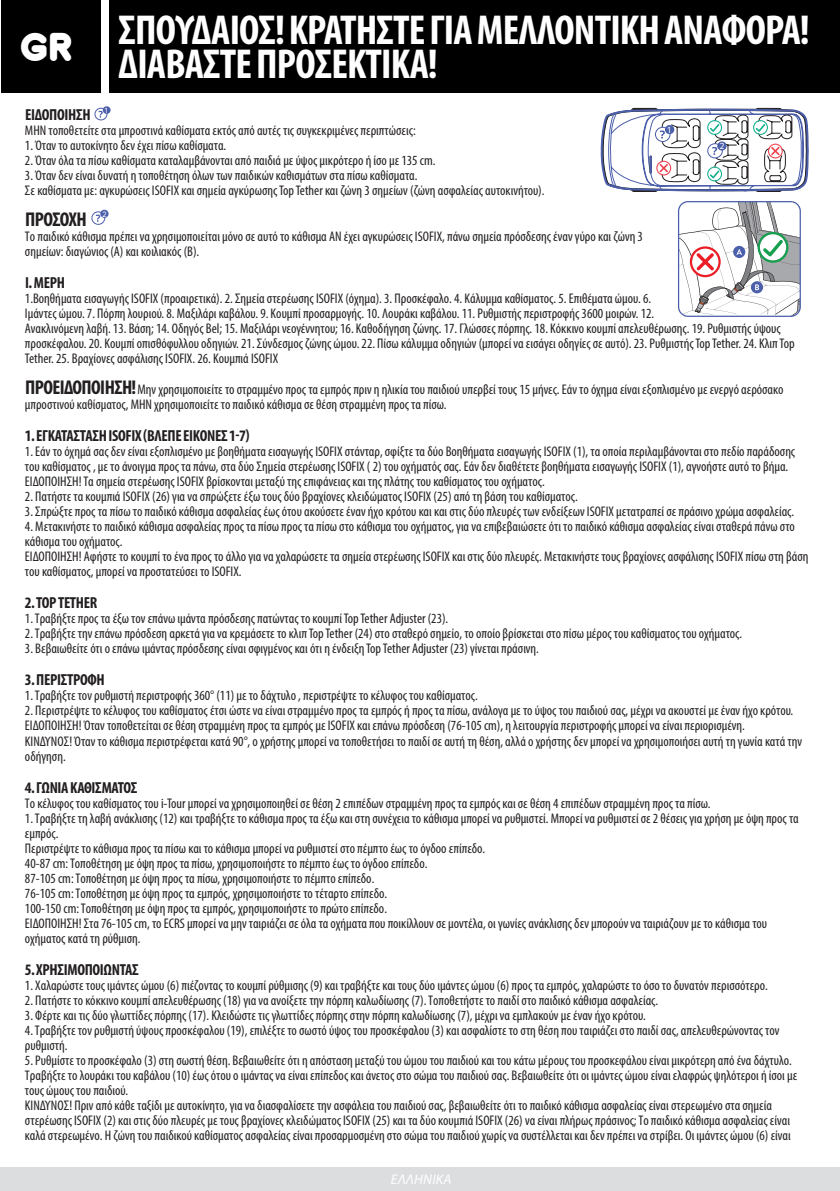
<style>
.page{position:relative;width:840px;height:1191px;background:#fff}
.page>*{position:absolute;margin:0;border:0;box-sizing:border-box;transform-origin:0 0}
.t1{font:700 condensed 42px/34px "Myriad Pro";letter-spacing:-.02em;color:#fff}
.t2{font:36px "Dunkin";color:#fff}
.t3{font:700 condensed 20px "Myriad Pro";letter-spacing:-.03em;color:#231f20}
.t4{font:700 condensed 16px "Myriad Pro";letter-spacing:-.02em;color:#231f20}
.t5{font:condensed 14px/15px "Myriad Pro";color:#231f20}
.t6{font:italic 14px "Myriad Pro";letter-spacing:.02em;color:#fff}
.t7{font:9px "Averta PE";color:#fff}
.t8{font:8px "Averta PE";color:#fff}
.t9{font:7.6px "Averta PE";color:#fff}
.s1{font-weight:700;font-size:20px}
</style>
<div class="page">
<div style="left:239px;top:0;width:600px;height:93px;background:#000001"></div>
<div style="left:142px;top:1167px;width:697px;height:24px;background:#dcdddf"></div>
<div style="left:109px;top:0;width:668px;height:93px;background:#000001"></div>
<div style="left:1px;top:0;width:100px;height:93px;background:#000001"></div>
<div style="left:0;top:1167px;width:777px;height:24px;background:#dcdddf"></div>
<svg style="left:601px;top:108px;width:208px;height:84px"></svg>
<svg style="left:678px;top:201px;width:122px;height:116px"></svg>
<div style="left:94px;top:108px;width:13px;height:12px;border:1px solid #4b5fab;border-radius:50%"></div>
<div style="left:103px;top:106px;width:7px;height:8px;background:#4b5fab;border-radius:50%"></div>
<svg style="left:98px;top:111px;width:5px;height:6px"></svg>
<div style="left:91px;top:211px;width:14px;height:14px;border:1px solid #4b5fab;border-radius:50%"></div>
<div style="left:100px;top:210px;width:8px;height:8px;background:#4b5fab;border-radius:50%"></div>
<svg style="left:96px;top:215px;width:4px;height:7px"></svg>
<p class="t2" style="left:21px;top:17px;width:55px">GR</p>
<p class="t1" style="left:118px;top:13px;width:692px">ΣΠΟΥΔΑΙΟΣ! ΚΡΑΤΗΣΤΕ ΓΙΑ ΜΕΛΛΟΝΤΙΚΗ ΑΝΑΦΟΡΑ!<br>ΔΙΑΒΑΣΤΕ ΠΡΟΣΕΚΤΙΚΑ!</p>
<p class="t9" style="left:105px;top:105px;width:4px">1</p>
<p class="t4" style="left:25px;top:105px;width:67px">ΕΙΔΟΠΟΙΗΣΗ</p>
<p class="t5" style="left:25px;top:123px;width:392px">ΜΗΝ τοποθετείτε στα μπροστινά καθίσματα εκτός από αυτές τις συγκεκριμένες περιπτώσεις:</p>
<p class="t5" style="left:25px;top:138px;width:203px">1. Όταν το αυτοκίνητο δεν έχει πίσω καθίσματα.</p>
<p class="t5" style="left:25px;top:153px;width:412px">2. Όταν όλα τα πίσω καθίσματα καταλαμβάνονται από παιδιά με ύψος μικρότερο ή ίσο με 135 cm.</p>
<p class="t5" style="left:25px;top:168px;width:394px">3. Όταν δεν είναι δυνατή η τοποθέτηση όλων των παιδικών καθισμάτων στα πίσω καθίσματα.</p>
<p class="t5" style="left:25px;top:183px;width:520px">Σε καθίσματα με: αγκυρώσεις ISOFIX και σημεία αγκύρωσης Top Tether και ζώνη 3 σημείων (ζώνη ασφαλείας αυτοκινήτου).</p>
<p class="t3" style="left:25px;top:207px;width:61px">ΠΡΟΣΟΧΉ</p>
<p class="t5" style="left:25px;top:229px;width:619px">Το παιδικό κάθισμα πρέπει να χρησιμοποιείται μόνο σε αυτό το κάθισμα ΑΝ έχει αγκυρώσεις ISOFIX, πάνω σημεία πρόσδεσης έναν γύρο και ζώνη 3 σημείων: διαγώνιος (Α) και κοιλιακός (Β).</p>
<p class="t4" style="left:25px;top:273px;width:41px">Ι. ΜΕΡΗ</p>
<p class="t5" style="left:25px;top:291px;width:770px">1.Βοηθήματα εισαγωγής ISOFIX (προαιρετικά). 2. Σημεία στερέωσης ISOFIX (όχημα). 3. Προσκέφαλο. 4. Κάλυμμα καθίσματος. 5. Επιθέματα ώμου. 6.<br>Ιμάντες ώμου. 7. Πόρπη λουριού. 8. Μαξιλάρι καβάλου. 9. Κουμπί προσαρμογής. 10. Λουράκι καβάλου. 11. Ρυθμιστής περιστροφής 3600 μοιρών. 12.<br>Ανακλινόμενη λαβή. 13. Βάση; 14. Οδηγός Bel; 15. Μαξιλάρι νεογέννητου; 16. Καθοδήγηση ζώνης. 17. Γλώσσες πόρπης. 18. Κόκκινο κουμπί απελευθέρωσης. 19. Ρυθμιστής ύψους προσκέφαλου. 20. Κουμπί οπισθόφυλλου οδηγιών. 21. Σύνδεσμος ζώνης ώμου. 22. Πίσω κάλυμμα οδηγιών (μπορεί να εισάγει οδηγίες σε αυτό). 23. Ρυθμιστής Top Tether. 24. Κλιπ Top Tether. 25. Βραχίονες ασφάλισης ISOFIX. 26. Κουμπιά ISOFIX</p>
<p class="t5" style="left:25px;top:382px;width:759px"><span class="s1">ΠΡΟΕΙΔΟΠΟΙΗΣΗ!</span> Μην χρησιμοποιείτε το στραμμένο προς τα εμπρός πριν η ηλικία του παιδιού υπερβεί τους 15 μήνες. Εάν το όχημα είναι εξοπλισμένο με ενεργό αερόσακο μπροστινού καθίσματος, ΜΗΝ χρησιμοποιείτε το παιδικό κάθισμα σε θέση στραμμένη προς τα πίσω.</p>
<p class="t4" style="left:25px;top:426px;width:226px">1. ΕΓΚΑΤΑΣΤΑΣΗ ISOFIX (ΒΛΈΠΕ ΕΙΚΌΝΕΣ 1-7)</p>
<p class="t5" style="left:25px;top:444px;width:771px">1. Εάν το όχημά σας δεν είναι εξοπλισμένο με βοηθήματα εισαγωγής ISOFIX στάνταρ, σφίξτε τα δύο Βοηθήματα εισαγωγής ISOFIX (1), τα οποία περιλαμβάνονται στο πεδίο παράδοσης του καθίσματος , με το άνοιγμα προς τα πάνω, στα δύο Σημεία στερέωσης ISOFIX ( 2) του οχήματός σας. Εάν δεν διαθέτετε βοηθήματα εισαγωγής ISOFIX (1), αγνοήστε αυτό το βήμα.</p>
<p class="t5" style="left:25px;top:474px;width:521px">ΕΙΔΟΠΟΙΗΣΗ! Τα σημεία στερέωσης ISOFIX βρίσκονται μεταξύ της επιφάνειας και της πλάτης του καθίσματος του οχήματος.</p>
<p class="t5" style="left:25px;top:489px;width:554px">2. Πατήστε τα κουμπιά ISOFIX (26) για να σπρώξετε έξω τους δύο βραχίονες κλειδώματος ISOFIX (25) από τη βάση του καθίσματος.</p>
<p class="t5" style="left:25px;top:504px;width:770px">3. Σπρώξτε προς τα πίσω το παιδικό κάθισμα ασφαλείας έως ότου ακούσετε έναν ήχο κρότου και και στις δύο πλευρές των ενδείξεων ISOFIX μετατραπεί σε πράσινο χρώμα ασφαλείας.</p>
<p class="t5" style="left:25px;top:519px;width:771px">4. Μετακινήστε το παιδικό κάθισμα ασφαλείας προς τα πίσω προς τα πίσω στο κάθισμα του οχήματος, για να επιβεβαιώσετε ότι το παιδικό κάθισμα ασφαλείας είναι σταθερά πάνω στο κάθισμα του οχήματος.</p>
<p class="t5" style="left:25px;top:549px;width:784px">ΕΙΔΟΠΟΙΗΣΗ! Αφήστε το κουμπί το ένα προς το άλλο για να χαλαρώσετε τα σημεία στερέωσης ISOFIX και στις δύο πλευρές. Μετακινήστε τους βραχίονες ασφάλισης ISOFIX πίσω στη βάση του καθίσματος, μπορεί να προστατεύσει το ISOFIX.</p>
<p class="t4" style="left:25px;top:593px;width:74px">2. TOP TETHER</p>
<p class="t5" style="left:25px;top:611px;width:424px">1. Τραβήξτε προς τα έξω τον επάνω ιμάντα πρόσδεσης πατώντας το κουμπί Top Tether Adjuster (23).</p>
<p class="t5" style="left:25px;top:626px;width:718px">2. Τραβήξτε την επάνω πρόσδεση αρκετά για να κρεμάσετε το κλιπ Top Tether (24) στο σταθερό σημείο, το οποίο βρίσκεται στο πίσω μέρος του καθίσματος του οχήματος.</p>
<p class="t5" style="left:25px;top:641px;width:515px">3. Βεβαιωθείτε ότι ο επάνω ιμάντας πρόσδεσης είναι σφιγμένος και ότι η ένδειξη Top Tether Adjuster (23) γίνεται πράσινη.</p>
<p class="t4" style="left:25px;top:670px;width:79px">3. ΠΕΡΙΣΤΡΟΦΉ</p>
<p class="t5" style="left:25px;top:688px;width:454px">1. Τραβήξτε τον ρυθμιστή περιστροφής 360° (11) με το δάχτυλο , περιστρέψτε το κέλυφος του καθίσματος.</p>
<p class="t5" style="left:25px;top:703px;width:769px">2. Περιστρέψτε το κέλυφος του καθίσματος έτσι ώστε να είναι στραμμένο προς τα εμπρός ή προς τα πίσω, ανάλογα με το ύψος του παιδιού σας, μέχρι να ακουστεί με έναν ήχο κρότου.</p>
<p class="t5" style="left:25px;top:718px;width:721px">ΕΙΔΟΠΟΙΗΣΗ! Όταν τοποθετείται σε θέση στραμμένη προς τα εμπρός με ISOFIX και επάνω πρόσδεση (76-105 cm), η λειτουργία περιστροφής μπορεί να είναι περιορισμένη.</p>
<p class="t5" style="left:25px;top:733px;width:778px">ΚΙΝΔΥΝΟΣ! Όταν το κάθισμα περιστρέφεται κατά 90°, ο χρήστης μπορεί να τοποθετήσει το παιδί σε αυτή τη θέση, αλλά ο χρήστης δεν μπορεί να χρησιμοποιήσει αυτή τη γωνία κατά την οδήγηση.</p>
<p class="t4" style="left:25px;top:777px;width:114px">4. ΓΩΝΊΑ ΚΑΘΊΣΜΑΤΟΣ</p>
<p class="t5" style="left:25px;top:795px;width:686px">Το κέλυφος του καθίσματος του i-Tour μπορεί να χρησιμοποιηθεί σε θέση 2 επιπέδων στραμμένη προς τα εμπρός και σε θέση 4 επιπέδων στραμμένη προς τα πίσω.</p>
<p class="t5" style="left:25px;top:810px;width:774px">1. Τραβήξτε τη λαβή ανάκλισης (12) και τραβήξτε το κάθισμα προς τα έξω και στη συνέχεια το κάθισμα μπορεί να ρυθμιστεί. Μπορεί να ρυθμιστεί σε 2 θέσεις για χρήση με όψη προς τα εμπρός.</p>
<p class="t5" style="left:25px;top:840px;width:461px">Περιστρέψτε το κάθισμα προς τα πίσω και το κάθισμα μπορεί να ρυθμιστεί στο πέμπτο έως το όγδοο επίπεδο.</p>
<p class="t5" style="left:25px;top:855px;width:404px">40-87 cm: Τοποθέτηση με όψη προς τα πίσω, χρησιμοποιήστε το πέμπτο έως το όγδοο επίπεδο.</p>
<p class="t5" style="left:25px;top:870px;width:351px">87-105 cm: Τοποθέτηση με όψη προς τα πίσω, χρησιμοποιήστε το πέμπτο επίπεδο.</p>
<p class="t5" style="left:25px;top:885px;width:363px">76-105 cm: Τοποθέτηση με όψη προς τα εμπρός, χρησιμοποιήστε το τέταρτο επίπεδο.</p>
<p class="t5" style="left:25px;top:900px;width:363px">100-150 cm: Τοποθέτηση με όψη προς τα εμπρός, χρησιμοποιήστε το πρώτο επίπεδο.</p>
<p class="t5" style="left:25px;top:915px;width:743px">ΕΙΔΟΠΟΙΗΣΗ! Στα 76-105 cm, το ECRS μπορεί να μην ταιριάζει σε όλα τα οχήματα που ποικίλλουν σε μοντέλα, οι γωνίες ανάκλισης δεν μπορούν να ταιριάζουν με το κάθισμα του οχήματος κατά τη ρύθμιση.</p>
<p class="t4" style="left:25px;top:959px;width:115px">5. ΧΡΗΣΙΜΟΠΟΙΏΝΤΑΣ</p>
<p class="t5" style="left:25px;top:977px;width:744px">1. Χαλαρώστε τους ιμάντες ώμου (6) πιέζοντας το κουμπί ρύθμισης (9) και τραβήξτε και τους δύο ιμάντες ώμου (6) προς τα εμπρός, χαλαρώστε το όσο το δυνατόν περισσότερο.</p>
<p class="t5" style="left:25px;top:992px;width:634px">2. Πατήστε το κόκκινο κουμπί απελευθέρωσης (18) για να ανοίξετε την πόρπη καλωδίωσης (7). Τοποθετήστε το παιδί στο παιδικό κάθισμα ασφαλείας.</p>
<p class="t5" style="left:25px;top:1007px;width:622px">3. Φέρτε και τις δύο γλωττίδες πόρπης (17). Κλειδώστε τις γλωττίδες πόρπης στην πόρπη καλωδίωσης (7), μέχρι να εμπλακούν με έναν ήχο κρότου.</p>
<p class="t5" style="left:25px;top:1022px;width:755px">4. Τραβήξτε τον ρυθμιστή ύψους προσκέφαλου (19), επιλέξτε το σωστό ύψος του προσκέφαλου (3) και ασφαλίστε το στη θέση που ταιριάζει στο παιδί σας, απελευθερώνοντας τον ρυθμιστή.</p>
<p class="t5" style="left:25px;top:1052px;width:768px">5. Ρυθμίστε το προσκέφαλο (3) στη σωστή θέση. Βεβαιωθείτε ότι η απόσταση μεταξύ του ώμου του παιδιού και του κάτω μέρους του προσκεφάλου είναι μικρότερη από ένα δάχτυλο.</p>
<p class="t5" style="left:25px;top:1067px;width:773px">Τραβήξτε το λουράκι του καβάλου (10) έως ότου ο ιμάντας να είναι επίπεδος και άνετος στο σώμα του παιδιού σας. Βεβαιωθείτε ότι οι ιμάντες ώμου είναι ελαφρώς ψηλότεροι ή ίσοι με τους ώμους του παιδιού.</p>
<p class="t5" style="left:25px;top:1097px;width:766px">ΚΙΝΔΥΝΟΣ! Πριν από κάθε ταξίδι με αυτοκίνητο, για να διασφαλίσετε την ασφάλεια του παιδιού σας, βεβαιωθείτε ότι το παιδικό κάθισμα ασφαλείας είναι στερεωμένο στα σημεία στερέωσης ISOFIX (2) και στις δύο πλευρές με τους βραχίονες κλειδώματος ISOFIX (25) και τα δύο κουμπιά ISOFIX (26) να είναι πλήρως πράσινος; Το παιδικό κάθισμα ασφαλείας είναι καλά στερεωμένο. Η ζώνη του παιδικού καθίσματος ασφαλείας είναι προσαρμοσμένη στο σώμα του παιδιού χωρίς να συστέλλεται και δεν πρέπει να στρίβει. Οι ιμάντες ώμου (6) είναι</p>
<p class="t7" style="left:667px;top:123px;width:5px">1</p>
<p class="t7" style="left:719px;top:140px;width:6px">2</p>
<p class="t8" style="left:102px;top:208px;width:6px">2</p>
<p class="t6" style="left:390px;top:1170px;width:62px">ΕΛΛΗΝΙΚΆ</p>
</div>
